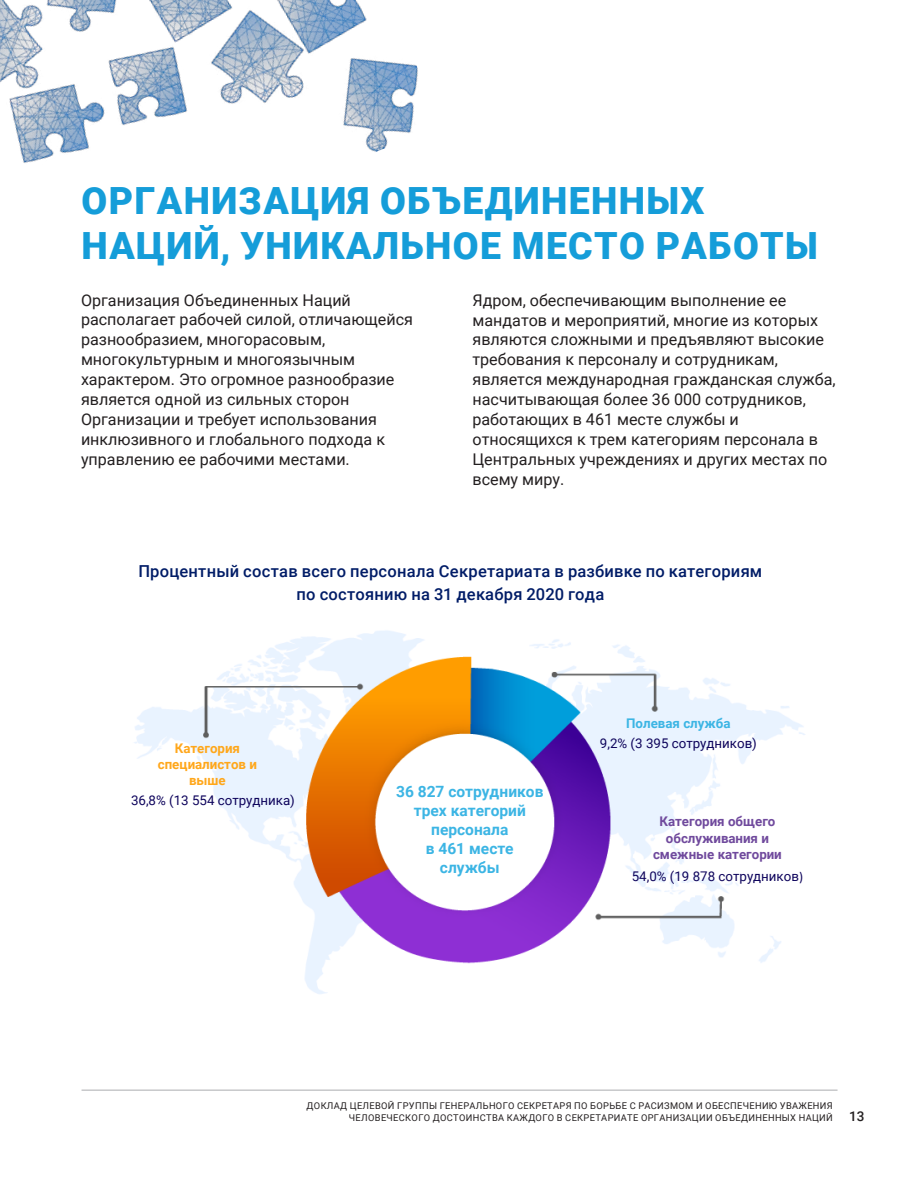
<style>
.page{position:relative;width:918px;height:1188px;background:#fff}
.page>*{position:absolute;margin:0;border:0;box-sizing:border-box;transform-origin:0 0}
.t1{font:900 37.5px/45px "Roboto";letter-spacing:.035em;color:#159dd9}
.t2{font:500 16.5px/22.5px "Roboto";letter-spacing:.015em;color:#001c67;text-align:center}
.t3{font:16.2px/20px "Roboto";color:#231f20}
.t4{font:700 15.6px/18.9px "Roboto";color:#3cb5e4;text-align:center}
.t5{font:500 13.5px "Roboto";color:#231f20}
.t6{font:13.35px/23px "Roboto";color:#0e045c;text-align:center}
.t7{font:700 13.35px/16.8px "Roboto";color:#704a9d;text-align:center}
.t8{font:700 13.35px/16px "Roboto";color:#ffa71b;text-align:center}
.t9{font:700 13.35px "Roboto";color:#3cb5e4}
.t10{font:9.3px/11.1px "Roboto";letter-spacing:.035em;color:#231f20;text-align:right}
.s1{font-weight:700;color:#704a9d}
.s2{font-family:"Calibri"}
</style>
<div class="page">
<hr style="left:82px;top:1089px;width:756px;height:2px;background:#c7c8ca">
<img style="left:0;top:0;width:418px;height:163px">
<img style="left:134px;top:630px;width:671px;height:364px">
<h1 class="t1" style="left:82px;top:176px;width:738px">ОРГАНИЗАЦИЯ ОБЪЕДИНЕННЫХ<br>НАЦИЙ, УНИКАЛЬНОЕ МЕСТО РАБОТЫ</h1>
<p class="t3" style="left:81px;top:289px;width:334px">Организация Объединенных Наций располагает рабочей силой, отличающейся разнообразием, многорасовым, многокультурным и многоязычным характером. Это огромное разнообразие является одной из сильных сторон Организации и требует использования инклюзивного и глобального подхода к управлению ее рабочими местами.</p>
<p class="t3" style="left:472px;top:289px;width:365px">Ядром, обеспечивающим выполнение ее мандатов и мероприятий, многие из которых являются сложными и предъявляют высокие требования к персоналу и сотрудникам, является международная гражданская служба, насчитывающая более 36 000 сотрудников, работающих в 461 месте службы и относящихся к трем категориям персонала в Центральных учреждениях и других местах по всему миру.</p>
<p class="t2" style="left:138px;top:559px;width:626px">Процентный состав всего персонала Секретариата в разбивке по категориям по состоянию на 31 декабря 2020 года</p>
<p class="t8" style="left:158px;top:739px;width:101px">Категория специалистов и выше</p>
<p class="t6" style="left:131px;top:788px;width:165px">36,8% (13 554 сотрудника)</p>
<p class="t4" style="left:396px;top:782px;width:149px">36 827 сотрудников трех категорий персонала<br>в 461 месте службы</p>
<p class="t9" style="left:626px;top:714px;width:106px">Полевая служба</p>
<p class="t6" style="left:600px;top:731px;width:158px">9,2% (3 395 сотрудников)</p>
<p class="t7" style="left:660px;top:813px;width:117px">Категория общего обслуживания и</p>
<p class="t6" style="left:632px;top:842px;width:173px"><span class="s1">смежные категории<br></span>54,0% (19 878 сотрудников<span class="s2">)</span></p>
<p class="t10" style="left:307px;top:1100px;width:528px">ДОКЛАД ЦЕЛЕВОЙ ГРУППЫ ГЕНЕРАЛЬНОГО СЕКРЕТАРЯ ПО БОРЬБЕ С РАСИЗМОМ И ОБЕСПЕЧЕНИЮ УВАЖЕНИЯ<br>ЧЕЛОВЕЧЕСКОГО ДОСТОИНСТВА КАЖДОГО В СЕКРЕТАРИАТЕ ОРГАНИЗАЦИИ ОБЪЕДИНЕННЫХ НАЦИЙ</p>
<p class="t5" style="left:849px;top:1106px;width:17px">13</p>
</div>
